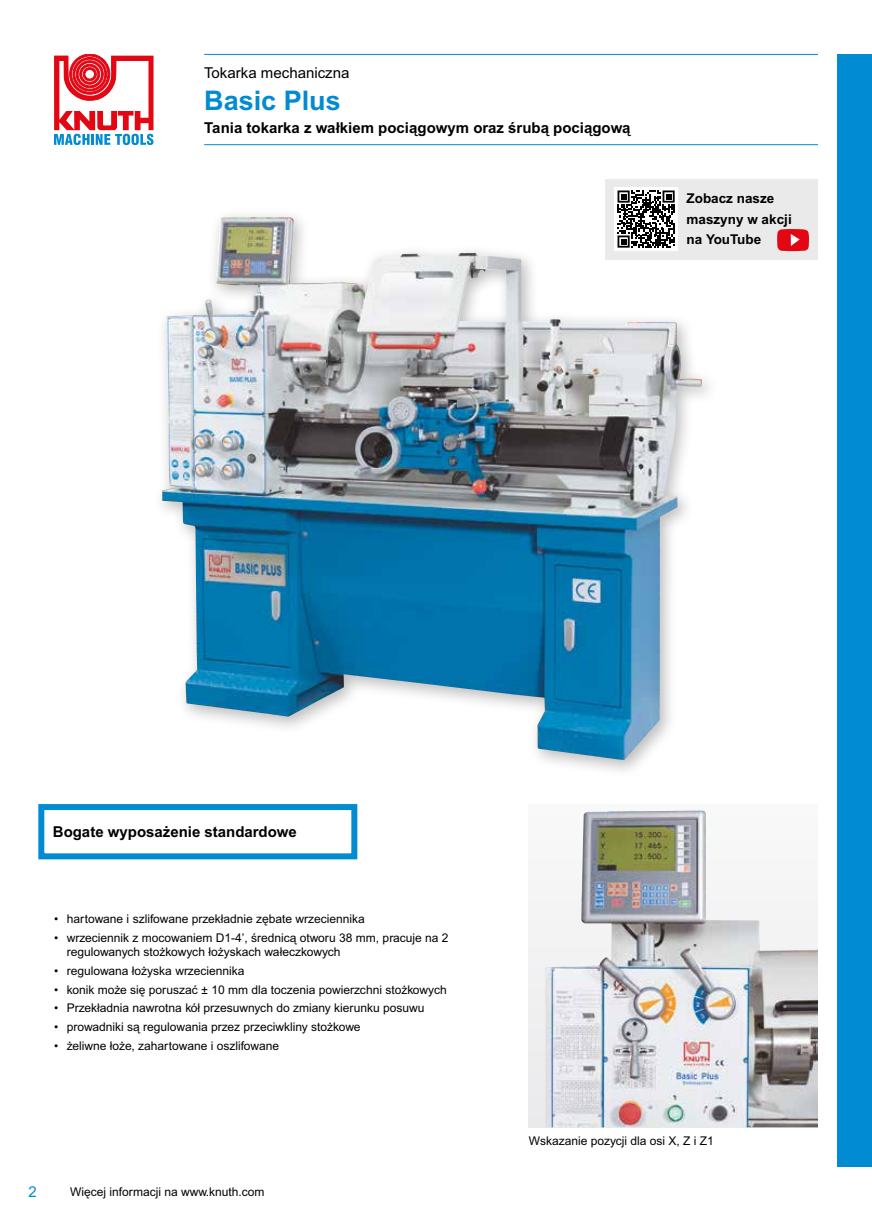
<style>
.page{position:relative;width:872px;height:1221px;background:#fff}
.page>*{position:absolute;margin:0;border:0;box-sizing:border-box;transform-origin:0 0}
.t1{font:700 27px "Arial MT Pro";color:#008bd2}
.t2{font:700 15px "Arial MT Pro";color:#000}
.t3{font:15px "Arial MT Pro";color:#000}
.t4{font:15px "Arial MT Pro";color:#008bd2}
.t5{font:700 13.5px/20.2px "Arial MT Pro";color:#000}
.t6{font:12px/14.4px "Arial MT Pro";color:#000}
</style>
<div class="page">
<div style="left:838px;top:54px;width:34px;height:1112px;background:#008bd2"></div>
<svg style="left:54px;top:54px;width:99px;height:91px"></svg>
<hr style="left:204px;top:54px;width:614px;height:1px;background:#008bd2">
<hr style="left:204px;top:144px;width:614px;height:1px;background:#008bd2">
<img style="left:162px;top:217px;width:540px;height:543px">
<div style="left:38px;top:804px;width:319px;height:55px;background:#fff;border:6px solid #008bd2"></div>
<div style="left:529px;top:804px;width:289px;height:323px;background:#f4f4f5"></div>
<img style="left:545px;top:810px;width:273px;height:317px">
<div style="left:605px;top:179px;width:213px;height:80px;background:#eaeaeb"></div>
<svg style="left:777px;top:229px;width:32px;height:22px"></svg>
<div style="left:614px;top:187px;width:64px;height:64px;background:#fff"></div>
<svg style="left:617px;top:190px;width:57px;height:58px"></svg>
<p class="t3" style="left:204px;top:64px;width:147px">Tokarka mechaniczna</p>
<h1 class="t1" style="left:204px;top:84px;width:138px">Basic Plus</h1>
<p class="t2" style="left:204px;top:119px;width:428px">Tania tokarka z wałkiem pociągowym oraz śrubą pociągową</p>
<p class="t5" style="left:686px;top:189px;width:107px">Zobacz nasze maszyny w akcji na YouTube</p>
<p class="t2" style="left:53px;top:823px;width:245px">Bogate wyposażenie standardowe</p>
<p class="t6" style="left:54px;top:912px;width:312px">• hartowane i szlifowane przekładnie zębate wrzeciennika</p>
<p class="t6" style="left:67px;top:931px;width:383px;text-indent:-13px">• wrzeciennik z mocowaniem D1-4’, średnicą otworu 38 mm, pracuje na 2 regulowanych stożkowych łożyskach wałeczkowych</p>
<p class="t6" style="left:54px;top:964px;width:192px">• regulowana łożyska wrzeciennika</p>
<p class="t6" style="left:54px;top:982px;width:394px">• konik może się poruszać ± 10 mm dla toczenia powierzchni stożkowych</p>
<p class="t6" style="left:54px;top:1001px;width:372px">• Przekładnia nawrotna kół przesuwnych do zmiany kierunku posuwu</p>
<p class="t6" style="left:54px;top:1020px;width:308px">• prowadniki są regulowania przez przeciwkliny stożkowe</p>
<p class="t6" style="left:54px;top:1038px;width:227px">• żeliwne łoże, zahartowane i oszlifowane</p>
<p class="t4" style="left:28px;top:1182px;width:10px">2</p>
<p class="t6" style="left:70px;top:1184px;width:196px">Więcej informacji na www.knuth.com</p>
<p class="t6" style="left:529px;top:1133px;width:187px">Wskazanie pozycji dla osi X, Z i Z1</p>
</div>
